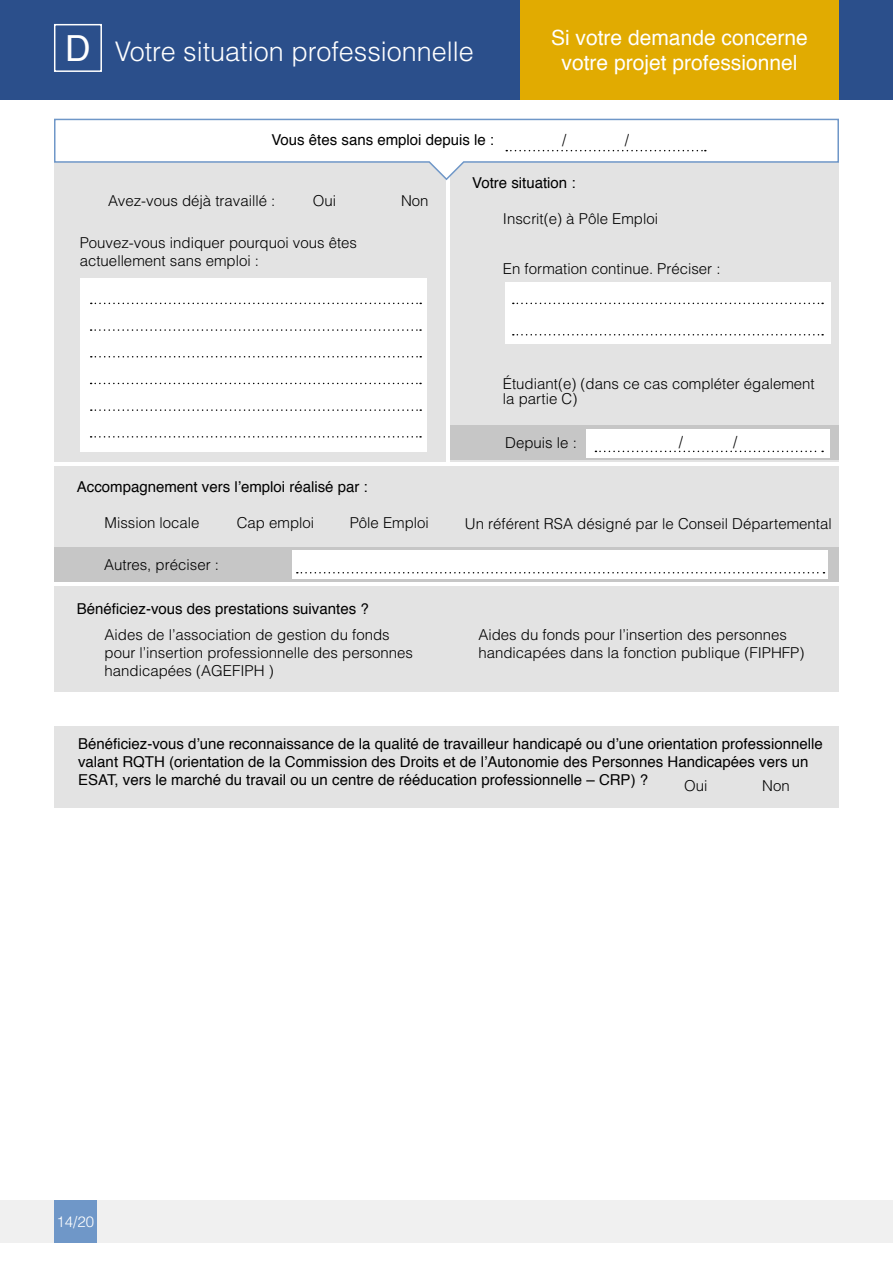
<style>
.page{position:relative;width:893px;height:1263px;background:#fff}
.page>*{position:absolute;margin:0;border:0;box-sizing:border-box;transform-origin:0 0}
.t1{font:36px "Helvetica";color:#fff}
.t2{font:300 27px "Helvetica";color:#fff}
.t3{font:21px/25.2px "Helvetica";color:#fff;text-align:center}
.t4{font:300 15px/18px "Helvetica";color:#000}
.t5{font:15px/18px "Helvetica";color:#000}
.t6{font:300 15px "Helvetica";color:#fff}
</style>
<div class="page">
<div style="left:0;top:1200px;width:893px;height:43px;background:#f0f0f0"></div>
<div style="left:54px;top:1200px;width:43px;height:43px;background:#6f97c8"></div>
<div style="left:54px;top:159px;width:392px;height:302px;background:#e3e3e3"></div>
<div style="left:450px;top:150px;width:389px;height:311px;background:#e3e3e3"></div>
<div style="left:54px;top:466px;width:785px;height:115px;background:#e3e3e3"></div>
<div style="left:54px;top:587px;width:785px;height:105px;background:#e3e3e3"></div>
<div style="left:54px;top:726px;width:785px;height:82px;background:#e3e3e3"></div>
<div style="left:0;top:0;width:893px;height:99px;background:#2b4f8b"></div>
<svg style="left:54px;top:118px;width:785px;height:63px"></svg>
<div style="left:80px;top:278px;width:347px;height:173px;background:#fff"></div>
<div style="left:450px;top:426px;width:389px;height:34px;background:#c6c6c6"></div>
<div style="left:505px;top:282px;width:325px;height:62px;background:#fff"></div>
<svg style="left:513px;top:303px;width:310px;height:1px"></svg>
<svg style="left:513px;top:334px;width:310px;height:1px"></svg>
<div style="left:500px;top:126px;width:206px;height:28px;background:#fff"></div>
<svg style="left:506px;top:150px;width:200px;height:1px"></svg>
<div style="left:54px;top:548px;width:785px;height:34px;background:#c6c6c6"></div>
<div style="left:293px;top:550px;width:535px;height:29px;background:#fff"></div>
<svg style="left:297px;top:572px;width:527px;height:1px"></svg>
<div style="left:586px;top:429px;width:243px;height:28px;background:#fff"></div>
<svg style="left:595px;top:451px;width:228px;height:1px"></svg>
<svg style="left:91px;top:383px;width:330px;height:1px"></svg>
<svg style="left:91px;top:329px;width:330px;height:2px"></svg>
<svg style="left:91px;top:436px;width:330px;height:2px"></svg>
<svg style="left:91px;top:303px;width:330px;height:1px"></svg>
<svg style="left:91px;top:409px;width:330px;height:2px"></svg>
<svg style="left:91px;top:356px;width:330px;height:1px"></svg>
<div style="left:54px;top:24px;width:48px;height:48px;border:2px solid #fff"></div>
<div style="left:520px;top:0;width:319px;height:99px;background:#e1ab01"></div>
<div style="left:863px;top:0;width:30px;height:100px;background:#2b4f8b"></div>
<h1 class="t1" style="left:65px;top:21px;width:27px">D</h1>
<h3 class="t3" style="left:551px;top:26px;width:258px">Si votre demande concerne votre projet professionnel</h3>
<h2 class="t2" style="left:115px;top:34px;width:361px">Votre situation professionnelle</h2>
<p class="t5" style="left:271px;top:132px;width:224px">Vous êtes sans emploi depuis le :</p>
<p class="t4" style="left:562px;top:131px;width:6px">/</p>
<p class="t4" style="left:625px;top:131px;width:6px">/</p>
<p class="t4" style="left:108px;top:192px;width:169px">Avez-vous déjà travaillé :</p>
<p class="t4" style="left:313px;top:192px;width:25px">Oui</p>
<p class="t4" style="left:401px;top:192px;width:29px">Non</p>
<p class="t4" style="left:80px;top:234px;width:279px">Pouvez-vous indiquer pourquoi vous êtes actuellement sans emploi :</p>
<p class="t5" style="left:77px;top:478px;width:292px">Accompagnement vers l’emploi réalisé par :</p>
<p class="t5" style="left:472px;top:174px;width:105px">Votre situation :</p>
<p class="t4" style="left:503px;top:209px;width:157px">Inscrit(e) à Pôle Emploi</p>
<p class="t4" style="left:503px;top:260px;width:219px">En formation continue. Préciser :</p>
<p class="t4" style="left:503px;top:375px;width:313px;line-height:15px">Étudiant(e) (dans ce cas compléter également la partie C)</p>
<p class="t4" style="left:505px;top:434px;width:73px">Depuis le :</p>
<p class="t4" style="left:679px;top:432px;width:6px">/</p>
<p class="t4" style="left:733px;top:432px;width:6px">/</p>
<p class="t4" style="left:105px;top:514px;width:97px">Mission locale</p>
<p class="t4" style="left:237px;top:514px;width:79px">Cap emploi</p>
<p class="t4" style="left:350px;top:514px;width:81px">Pôle Emploi</p>
<p class="t4" style="left:465px;top:515px;width:368px">Un référent RSA désigné par le Conseil Départemental</p>
<p class="t4" style="left:104px;top:556px;width:116px">Autres, préciser :</p>
<p class="t5" style="left:77px;top:600px;width:293px">Bénéficiez-vous des prestations suivantes ?</p>
<p class="t4" style="left:105px;top:625px;width:310px">Aides de l’association de gestion du fonds pour l’insertion professionnelle des personnes handicapées (AGEFIPH )</p>
<p class="t4" style="left:478px;top:625px;width:327px">Aides du fonds pour l’insertion des personnes handicapées dans la fonction publique (FIPHFP)</p>
<p class="t5" style="left:78px;top:735px;width:746px">Bénéficiez-vous d’une reconnaissance de la qualité de travailleur handicapé ou d’une orientation professionnelle valant RQTH (orientation de la Commission des Droits et de l’Autonomie des Personnes Handicapées vers un<br>ESAT, vers le marché du travail ou un centre de rééducation professionnelle – CRP) ?</p>
<p class="t4" style="left:684px;top:776px;width:25px">Oui</p>
<p class="t4" style="left:762px;top:776px;width:29px">Non</p>
<p class="t6" style="left:56px;top:1212px;width:39px">14/20</p>
</div>
